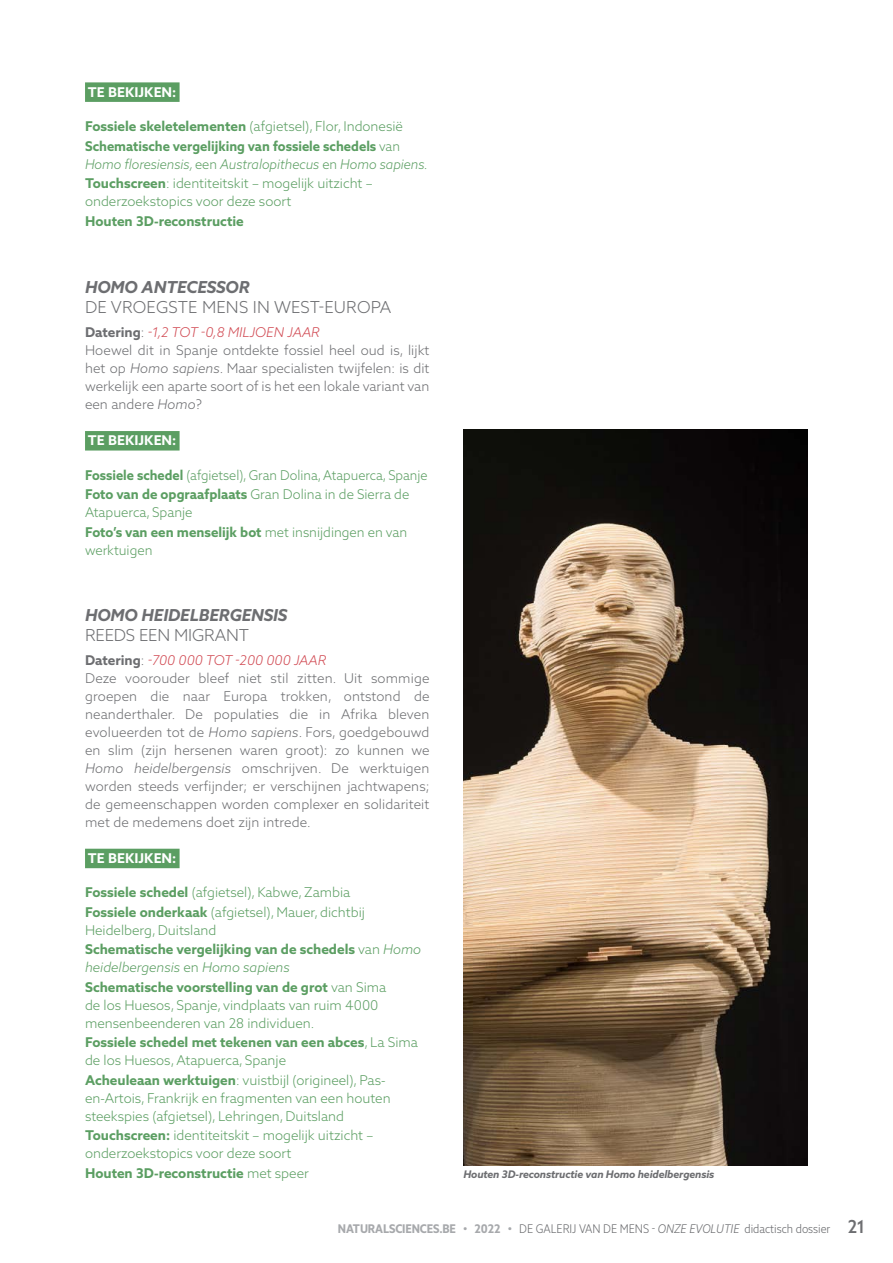
<style>
.page{position:relative;width:893px;height:1263px;background:#fff}
.page>*{position:absolute;margin:0;border:0;box-sizing:border-box;transform-origin:0 0}
.t1{font:italic 700 16.5px "Azo Sans 2";letter-spacing:-.01em;color:#6d6e71}
.t2{font:300 16.5px "Azo Sans 2";letter-spacing:.01em;color:#6d6e71}
.t3{font:300 16.5px "Azo Sans 2";letter-spacing:-.01em;color:#6d6e71}
.t4{font:300 13.5px/18px "Azo Sans 2";letter-spacing:.01em;color:#6d6e71}
.t5{font:300 13.5px/18px "Azo Sans 2";color:#5b9e62}
.t6{font:700 13.5px/19.5px "Azo Sans 2";color:#5b9e62}
.t7{font:300 13.5px/19.5px "Azo Sans 2";color:#5b9e62;scale:.95 1}
.t8{font:italic 300 13.5px/19.5px "Azo Sans 2";color:#5b9e62;scale:.96 1}
.t9{font:700 13.5px "Azo Sans 2";color:#fff}
.t10{font:300 12px "Azo Sans 2 Narrow";color:#6d6e71}
.t11{font:italic 700 10.5px "Azo Sans 2";letter-spacing:-.01em;color:#6d6e71}
.s1{font-weight:300}
.s2{font-style:normal}
.s3{font-weight:700;font-style:normal}
.s4{font-weight:700}
.s5{font-style:italic;color:#d14a53}
.s6{font-style:italic}
.s7{font-weight:300;font-style:italic}
.s8{font-weight:700;color:#a7a9ac}
.s9{font-weight:500;font-size:18px}
</style>
<div class="page">
<div style="left:85px;top:82px;width:95px;height:20px;background:#5b9e62"></div>
<div style="left:85px;top:431px;width:95px;height:19px;background:#5b9e62"></div>
<div style="left:85px;top:849px;width:95px;height:19px;background:#5b9e62"></div>
<img style="left:463px;top:430px;width:345px;height:735px">
<p class="t9" style="left:88px;top:84px;width:90px">TE BEKIJKEN:</p>
<p class="t6" style="left:85px;top:117px;width:319px">Fossiele skeletelementen <span class="s1">(afgietsel), Flor, Indonesië<br></span>Schematische vergelijking van fossiele schedels <span class="s1">van</span></p>
<p class="t8" style="left:85px;top:154px;width:359px">Homo floresiensis, <span class="s2">een</span> Australopithecus <span class="s2">en</span> Homo sapiens.<br><span class="s3">Touchscreen</span><span class="s2">: identiteitskit – mogelijk uitzicht –</span></p>
<p class="t5" style="left:85px;top:192px;width:208px">onderzoekstopics voor deze soort</p>
<p class="t6" style="left:85px;top:211px;width:160px">Houten 3D-reconstructie</p>
<p class="t1" style="left:85px;top:278px;width:166px">HOMO ANTECESSOR</p>
<p class="t2" style="left:85px;top:297px;width:308px">DE VROEGSTE MENS IN WEST-EUROPA</p>
<p class="t4" style="left:85px;top:324px;width:346px"><span class="s4">Datering</span>: <span class="s5">-1,2 TOT -0,8 MILJOEN JAAR<br></span>Hoewel dit in Spanje ontdekte fossiel heel oud is, lijkt het op <span class="s6">Homo sapiens</span>. Maar specialisten twijfelen: is dit werkelijk een aparte soort of is het een lokale variant van een andere <span class="s6">Homo</span>?</p>
<p class="t9" style="left:88px;top:432px;width:90px">TE BEKIJKEN:</p>
<p class="t7" style="left:85px;top:465px;width:362px"><span class="s4">Fossiele schedel</span> (afgietsel), Gran Dolina, Atapuerca, Spanje<br><span class="s4">Foto van de opgraafplaats</span> Gran Dolina in de Sierra de</p>
<p class="t5" style="left:85px;top:503px;width:324px;line-height:19.5px">Atapuerca, Spanje<br><span class="s4">Foto’s van een menselijk bot</span> met insnijdingen en van</p>
<p class="t5" style="left:85px;top:541px;width:69px">werktuigen</p>
<p class="t1" style="left:85px;top:605px;width:204px">HOMO HEIDELBERGENSIS</p>
<p class="t3" style="left:85px;top:625px;width:166px">REEDS EEN MIGRANT</p>
<p class="t4" style="left:85px;top:651px;width:346px"><span class="s4">Datering</span>: <span class="s5">-700 000 TOT -200 000 JAAR<br></span>Deze voorouder bleef niet stil zitten. Uit sommige groepen die naar Europa trokken, ontstond de neanderthaler. De populaties die in Afrika bleven evolueerden tot de <span class="s6">Homo sapiens</span>. Fors, goedgebouwd en slim (zijn hersenen waren groot): zo kunnen we <span class="s6">Homo heidelbergensis</span> omschrijven. De werktuigen worden steeds verfijnder; er verschijnen jachtwapens; de gemeenschappen worden complexer en solidariteit met de medemens doet zijn intrede.</p>
<p class="t9" style="left:88px;top:850px;width:90px">TE BEKIJKEN:</p>
<p class="t5" style="left:85px;top:883px;width:281px;line-height:19.5px"><span class="s4">Fossiele schedel</span> (afgietsel), Kabwe, Zambia<br><span class="s4">Fossiele onderkaak</span> (afgietsel), Mauer, dichtbij</p>
<p class="t6" style="left:85px;top:920px;width:338px"><span class="s1">Heidelberg, Duitsland<br></span>Schematische vergelijking van de schedels <span class="s1">van</span> <span class="s7">Homo</span></p>
<p class="t6" style="left:85px;top:958px;width:303px"><span class="s7">heidelbergensis</span> <span class="s1">en</span> <span class="s7">Homo sapiens<br></span>Schematische voorstelling van de grot <span class="s1">van Sima</span></p>
<p class="t5" style="left:85px;top:996px;width:295px">de los Huesos, Spanje, vindplaats van ruim 4000 mensenbeenderen van 28 individuen.</p>
<p class="t6" style="left:85px;top:1034px;width:334px;line-height:18px">Fossiele schedel met tekenen van een abces<span class="s1">, La Sima de los Huesos, Atapuerca, Spanje</span></p>
<p class="t5" style="left:85px;top:1071px;width:307px"><span class="s4">Acheuleaan werktuigen</span>: vuistbijl (origineel), Pas&shy;en-Artois, Frankrijk en fragmenten van een houten steekspies (afgietsel), Lehringen, Duitsland</p>
<p class="t5" style="left:85px;top:1127px;width:290px"><span class="s4">Touchscreen:</span> identiteitskit – mogelijk uitzicht – onderzoekstopics voor deze soort</p>
<p class="t6" style="left:85px;top:1163px;width:225px">Houten 3D-reconstructie <span class="s1">met speer</span></p>
<p class="t11" style="left:463px;top:1168px;width:252px">Houten 3D-reconstructie van Homo heidelbergensis</p>
<p class="t10" style="left:338px;top:1222px;width:528px"><span class="s8">NATURALSCIENCES.BE • 2022 •</span> DE GALERIJ VAN DE MENS - <span class="s6">ONZE EVOLUTIE</span> didactisch dossier <span class="s9">21</span></p>
</div>
